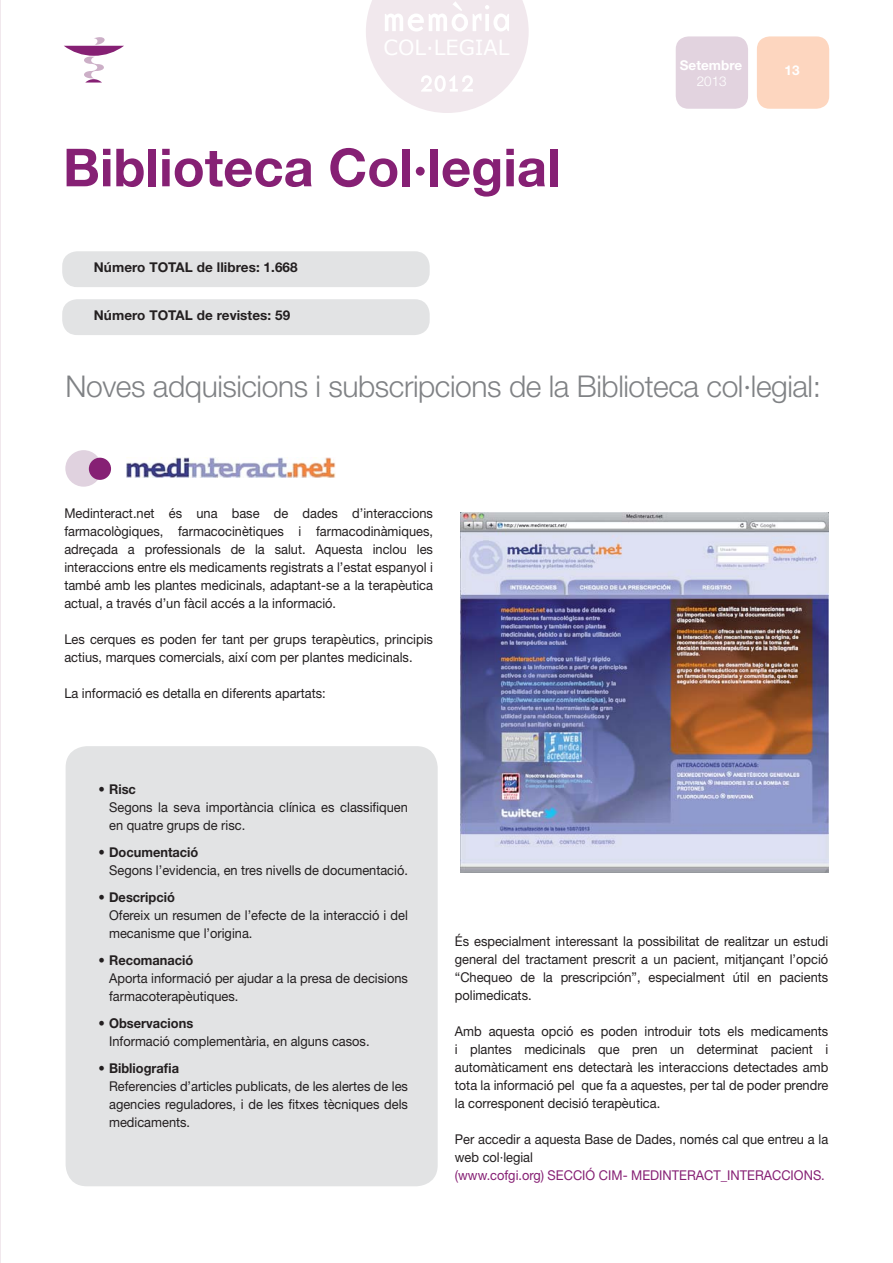
<style>
.page{position:relative;width:893px;height:1263px;background:#fff}
.page>*{position:absolute;margin:0;border:0;box-sizing:border-box;transform-origin:0 0}
.t1{font:700 52.5px "Helvetica Neue LT Std";color:#862074}
.t2{font:300 30px "Helvetica Neue LT Std";letter-spacing:-.015em;color:#808285}
.t3{font:20.85px "Verdana";color:#fff}
.t4{font:13.5px/18px "Helvetica Neue LT Std";color:#231f20;scale:.95 1}
.t5{font:700 13.5px "Helvetica Neue LT Std";letter-spacing:.005em;color:#231f20}
.t6{font:13.5px "Helvetica Neue LT Std";color:#862074;scale:.95 1}
.t7{font:700 13.5px "Helvetica Neue LT Std";color:#fff}
.t8{font:300 13.5px "Helvetica Neue LT Std";color:#fff}
.s1{font-weight:700}
</style>
<div class="page">
<div style="left:66px;top:746px;width:371px;height:440px;background:#e2e3e4;border-radius:21px"></div>
<hr style="left:0;top:0;width:1px;height:1263px;background:#f1e8ed">
<div style="left:675px;top:36px;width:73px;height:73px;background:#e2d3df;border-radius:13px"></div>
<div style="left:756px;top:36px;width:73px;height:73px;background:#fdd6bf;border-radius:13px"></div>
<svg style="left:64px;top:37px;width:60px;height:46px"></svg>
<div style="left:62px;top:251px;width:367px;height:36px;background:#e2e3e4;border-radius:15px"></div>
<div style="left:62px;top:299px;width:367px;height:36px;background:#e2e3e4;border-radius:15px"></div>
<img style="left:126px;top:457px;width:209px;height:20px">
<img style="left:461px;top:513px;width:367px;height:359px">
<div style="left:65px;top:450px;width:37px;height:37px;background:#e0d2df;border-radius:50%"></div>
<div style="left:89px;top:458px;width:22px;height:22px;background:#862074;border-radius:50%"></div>
<svg style="left:366px;top:0;width:162px;height:113px"></svg>
<h3 class="t3" style="left:383px;top:34px;width:127px">COL∙LEGIAL</h3>
<h1 class="t1" style="left:63px;top:149px;width:499px">Biblioteca Col·legial</h1>
<p class="t5" style="left:94px;top:263px;width:205px">Número TOTAL de llibres: 1.668</p>
<p class="t5" style="left:94px;top:310px;width:198px">Número TOTAL de revistes: 59</p>
<p class="t7" style="left:680px;top:60px;width:64px">Setembre</p>
<p class="t8" style="left:697px;top:77px;width:31px">2013</p>
<p class="t7" style="left:784px;top:65px;width:17px">13</p>
<h2 class="t2" style="left:66px;top:376px;width:757px">Noves adquisicions i subscripcions de la Biblioteca col·legial:</h2>
<p class="t4" style="left:64px;top:506px;width:389px;text-align:justify">Medinteract.net és una base de dades d’interaccions farmacològiques, farmacocinètiques i farmacodinàmiques, adreçada a professionals de la salut. Aquesta inclou les interaccions entre els medicaments registrats a l’estat espanyol i també amb les plantes medicinals, adaptant-se a la terapèutica actual, a través d’un fàcil accés a la informació.</p>
<p class="t4" style="left:64px;top:632px;width:389px">Les cerques es poden fer tant per grups terapèutics, principis actius, marques comercials, així com per plantes medicinals.</p>
<p class="t4" style="left:64px;top:686px;width:277px">La informació es detalla en diferents apartats:</p>
<p class="t4" style="left:109px;top:782px;width:316px;text-indent:-10px">• <span class="s1">Risc<br></span>Segons la seva importància clínica es classifiquen en quatre grups de risc.</p>
<p class="t4" style="left:109px;top:845px;width:316px;text-indent:-10px">• <span class="s1">Documentació<br></span>Segons l’evidencia, en tres nivells de documentació.</p>
<p class="t4" style="left:109px;top:890px;width:316px;text-indent:-10px">• <span class="s1">Descripció<br></span>Ofereix un resumen de l’efecte de la interacció i del mecanisme que l’origina.</p>
<p class="t4" style="left:109px;top:953px;width:316px;text-indent:-10px">• <span class="s1">Recomanació<br></span>Aporta informació per ajudar a la presa de decisions farmacoterapèutiques.</p>
<p class="t4" style="left:109px;top:1016px;width:276px;text-indent:-10px">• <span class="s1">Observacions<br></span>Informació complementària, en alguns casos.</p>
<p class="t4" style="left:109px;top:1061px;width:316px;text-indent:-10px">• <span class="s1">Bibliografia<br></span>Referencies d’articles publicats, de les alertes de les agencies reguladores, i de les fitxes tècniques dels medicaments.</p>
<p class="t4" style="left:455px;top:934px;width:394px;text-align:justify">És especialment interessant la possibilitat de realitzar un estudi general del tractament prescrit a un pacient, mitjançant l’opció “Chequeo de la prescripción”, especialment útil en pacients polimedicats.</p>
<p class="t4" style="left:455px;top:1024px;width:394px;text-align:justify">Amb aquesta opció es poden introduir tots els medicaments i plantes medicinals que pren un determinat pacient i automàticament ens detectarà les interaccions detectades amb tota la informació pel que fa a aquestes, per tal de poder prendre la corresponent decisió terapèutica.</p>
<p class="t4" style="left:455px;top:1132px;width:394px">Per accedir a aquesta Base de Dades, només cal que entreu a la web col·legial</p>
<p class="t6" style="left:455px;top:1171px;width:391px">(www.cofgi.org) SECCIÓ CIM- MEDINTERACT_INTERACCIONS.</p>
</div>
